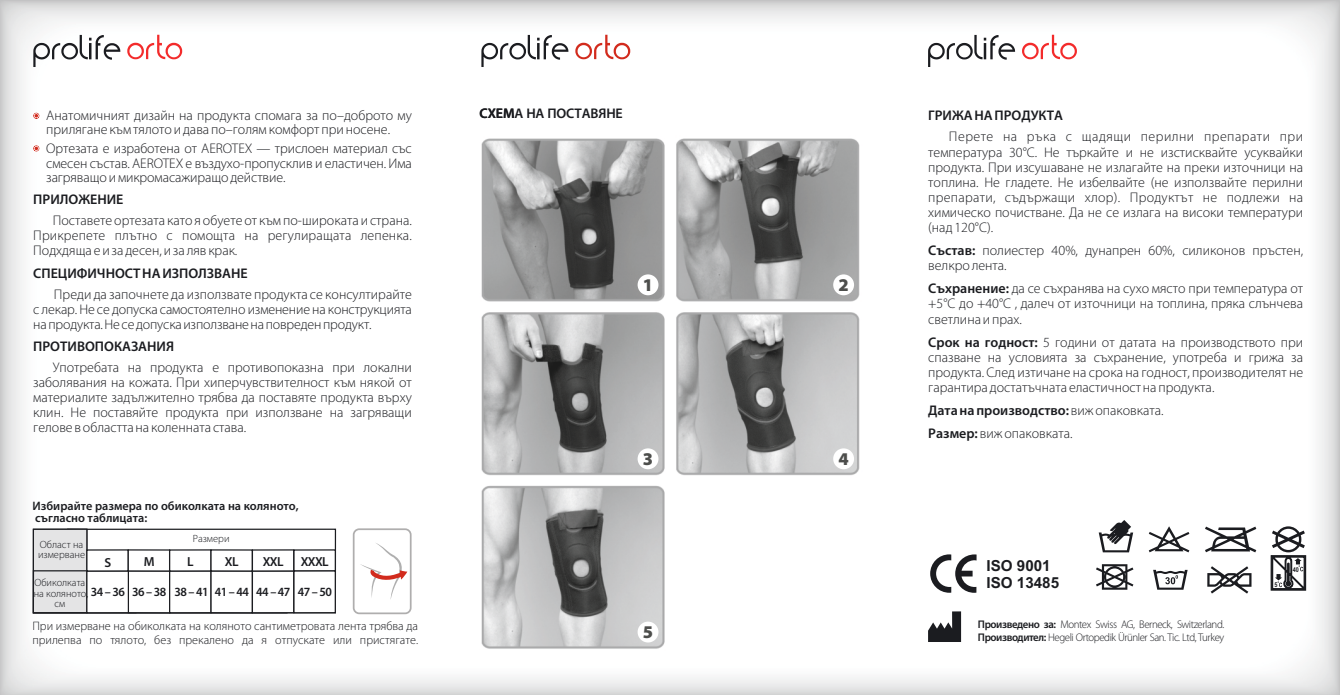
<style>
.page{position:relative;width:1340px;height:695px;background:#fff}
.page>*{position:absolute;margin:0;border:0;box-sizing:border-box;transform-origin:0 0}
.t1{font:900 18.03px "Myriad Pro";color:#4d4e4c}
.t2{font:700 15.22px/17px "Arial";color:#1b1c20}
.t3{font:300 14px/15px "Myriad Pro";color:#1b1c20;text-align:justify}
.t4{font:600 14px "Myriad Pro";color:#1b1c20}
.t5{font:600 13.12px "Myriad Pro";letter-spacing:-.05em;color:#1b1c20}
.t6{font:600 12.6px "Myriad Pro";letter-spacing:-.04em;color:#1b1c20;scale:.96 1}
.t7{font:300 12.25px/13.8px "Myriad Pro";color:#1b1c20}
.t8{font:600 12.25px/11.9px "Myriad Pro";color:#1b1c20}
.t9{font:300 11.03px/12.2px "Myriad Pro";letter-spacing:-.04em;color:#1b1c20}
.t10{font:300 10.5px/10.2px "Myriad Pro";color:#1b1c20}
.t11{font:700 6.65px "Arial";color:#1b1c20;scale:.82 1}
.t12{font:700 2.45px "Arial";color:#1b1c20;scale:1.04 1}
.s1{font-weight:600}
</style>
<div class="page">
<img style="left:0;top:0;width:1339px;height:694px">
<svg style="left:481px;top:35px;width:87px;height:32px"></svg>
<svg style="left:575px;top:35px;width:55px;height:24px"></svg>
<svg style="left:928px;top:35px;width:87px;height:32px"></svg>
<svg style="left:1022px;top:35px;width:54px;height:24px"></svg>
<div style="left:637px;top:274px;width:21px;height:21px;background:#fff;border-radius:50%"></div>
<div style="left:833px;top:274px;width:21px;height:21px;background:#fff;border-radius:50%"></div>
<div style="left:637px;top:448px;width:21px;height:21px;background:#fff;border-radius:50%"></div>
<div style="left:833px;top:448px;width:21px;height:21px;background:#fff;border-radius:50%"></div>
<svg style="left:1153px;top:569px;width:34px;height:20px"></svg>
<div style="left:353px;top:528px;width:58px;height:86px;background:#fff;border:2px solid #afaeae;border-radius:6px"></div>
<svg style="left:360px;top:543px;width:47px;height:56px"></svg>
<div style="left:637px;top:621px;width:21px;height:21px;background:#fff;border-radius:50%"></div>
<svg style="left:32px;top:0;width:305px;height:614px"></svg>
<svg style="left:32px;top:528px;width:304px;height:86px"></svg>
<svg style="left:1207px;top:566px;width:44px;height:27px"></svg>
<svg style="left:1204px;top:526px;width:52px;height:26px"></svg>
<svg style="left:1098px;top:520px;width:35px;height:32px"></svg>
<svg style="left:1148px;top:526px;width:41px;height:26px"></svg>
<svg style="left:1095px;top:564px;width:38px;height:25px"></svg>
<svg style="left:1269px;top:526px;width:37px;height:77px"></svg>
<svg style="left:930px;top:554px;width:46px;height:38px"></svg>
<svg style="left:928px;top:611px;width:33px;height:31px"></svg>
<p class="t3" style="left:46px;top:109px;width:367px;line-height:14.3px">Анатомичният дизайн на продукта спомага за по–доброто му прилягане към тялото и дава по–голям комфорт при носене.</p>
<p class="t3" style="left:46px;top:143px;width:367px;line-height:14.3px">Ортезата е изработена от AEROTEX — трислоен материал със смесен състав. AEROTEX е въздухо-пропусклив и еластичен. Има загряващо и микромасажиращо действие.</p>
<p class="t4" style="left:33px;top:194px;width:92px">ПРИЛОЖЕНИЕ</p>
<p class="t3" style="left:33px;top:214px;width:380px;text-indent:20px">Поставете ортезата като я обуете от към по-широката и страна.<br>Прикрепете плътно с помощта на регулиращата лепенка.<br>Подхдяща е и за десен, и за ляв крак.</p>
<p class="t4" style="left:33px;top:267px;width:216px">СПЕЦИФИЧНОСТ НА ИЗПОЛЗВАНЕ</p>
<p class="t3" style="left:33px;top:287px;width:380px;text-indent:21px">Преди да започнете да използвате продукта се консултирайте с лекар. Не се допуска самостоятелно изменение на конструкцията напродукта.Неседопускаизползваненаповреденпродукт.</p>
<p class="t4" style="left:33px;top:340px;width:142px">ПРОТИВОПОКАЗАНИЯ</p>
<p class="t3" style="left:33px;top:361px;width:380px;text-indent:20px">Употребата на продукта е противопоказна при локални заболявания на кожата. При хиперчувствителност към някой от материалите задължително трябва да поставяте продукта върху клин. Не поставяйте продукта при използване на загряващи гелове в областта на коленната става.</p>
<p class="t8" style="left:33px;top:500px;width:268px">Избирайте размера по обиколката на коляното, съгласно таблицата:</p>
<p class="t10" style="left:193px;top:534px;width:38px">Размери</p>
<p class="t10" style="left:38px;top:540px;width:49px">Област на измерване</p>
<p class="t10" style="left:34px;top:578px;width:56px;text-align:center">Обиколката на коляното, см</p>
<p class="t5" style="left:104px;top:556px;width:8px">S</p>
<p class="t5" style="left:144px;top:556px;width:12px">M</p>
<p class="t5" style="left:187px;top:556px;width:8px">L</p>
<p class="t5" style="left:225px;top:556px;width:15px">XL</p>
<p class="t6" style="left:174px;top:586px;width:79px">38–41 41–44</p>
<p class="t5" style="left:263px;top:556px;width:22px">XXL</p>
<p class="t6" style="left:256px;top:586px;width:37px">44–47</p>
<p class="t6" style="left:91px;top:586px;width:80px">34–36 36–38</p>
<p class="t5" style="left:301px;top:556px;width:29px">XXXL</p>
<p class="t6" style="left:298px;top:586px;width:37px">47–50</p>
<p class="t4" style="left:479px;top:108px;width:145px">СХЕМА НА ПОСТАВЯНЕ</p>
<p class="t1" style="left:643px;top:277px;width:12px">1</p>
<p class="t1" style="left:838px;top:277px;width:12px">2</p>
<p class="t1" style="left:643px;top:451px;width:12px">3</p>
<p class="t1" style="left:838px;top:451px;width:12px">4</p>
<p class="t7" style="left:32px;top:620px;width:387px">При измерване на обиколката на коляното сантиметровата лента трябва да прилепва по тялото, без прекалено да я отпускате или пристягате.</p>
<p class="t1" style="left:643px;top:624px;width:12px">5</p>
<p class="t4" style="left:928px;top:109px;width:136px">ГРИЖА НА ПРОДУКТА</p>
<p class="t3" style="left:928px;top:130px;width:376px;text-indent:21px">Перете на ръка с щадящи перилни препарати при температура 30°С. Не търкайте и не изстисквайте усуквайки продукта. При изсушаване не излагайте на преки източници на топлина. Не гладете. Не избелвайте (не използвайте перилни препарати, съдържащи хлор). Продуктът не подлежи на химическо почистване. Да не се излага на високи температури (над 120°С).</p>
<p class="t3" style="left:928px;top:244px;width:376px"><span class="s1">Състав:</span> полиестер 40%, дунапрен 60%, силиконов пръстен, велкро лента.</p>
<p class="t3" style="left:928px;top:282px;width:376px"><span class="s1">Съхранение:</span> да се съхранява на сухо място при температура от +5°С до +40°С , далеч от източници на топлина, пряка слънчева светлина и прах.</p>
<p class="t3" style="left:928px;top:335px;width:376px"><span class="s1">Срок на годност:</span> 5 години от датата на производството при спазване на условията за съхранение, употреба и грижа за продукта. След изтичане на срока на годност, производителят не гарантира достатъчната еластичност на продукта.</p>
<p class="t3" style="left:928px;top:400px;width:237px;line-height:23.1px"><span class="s1">Дата на производство:</span> виж опаковката.<br><span class="s1">Размер:</span> виж опаковката.</p>
<p class="t2" style="left:986px;top:558px;width:74px">ISO 9001<br>ISO 13485</p>
<p class="t9" style="left:977px;top:619px;width:248px"><span class="s1">Произведено за:</span> Montex Swiss AG, Berneck, Switzerland.<br><span class="s1">Производител:</span> Hegeli Ortopedik Ürünler San. Tic. Ltd, Turkey</p>
<p class="t12" style="left:1277px;top:581px;width:3px">0</p>
<p class="t11" style="left:1274px;top:582px;width:5px">5</p>
<p class="t12" style="left:1298px;top:565px;width:3px">0</p>
<p class="t11" style="left:1292px;top:566px;width:9px">40</p>
</div>
